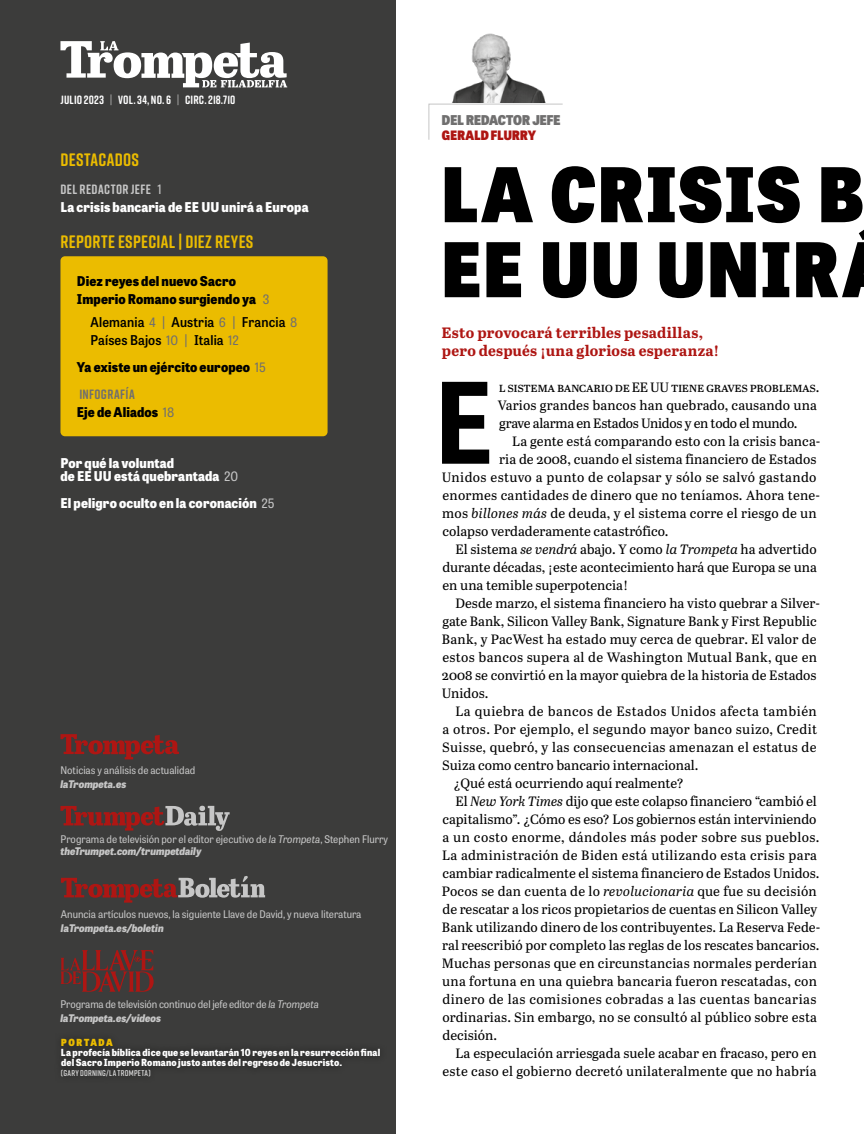
<style>
.page{position:relative;width:864px;height:1134px;background:#fff}
.page>*{position:absolute;margin:0;border:0;box-sizing:border-box;transform-origin:0 0}
.t1{font:700 111.6px "Tablet Gothic Narrow";color:#000}
.t2{font:800 75px/75px "Tablet Gothic Narrow";letter-spacing:.035em;color:#000}
.t3{font:700 18px "Rift Soft";letter-spacing:.02em;color:#ebbc00}
.t4{font:700 15px/18px "Abril Text";letter-spacing:.015em;color:#ae1613}
.t5{font:13.5px/18px "Abril Text";letter-spacing:-.01em;color:#000}
.t6{font:800 13.5px/13.5px "Tablet Gothic Narrow";letter-spacing:.01em;color:#fff}
.t7{font:800 13.5px/18px "Tablet Gothic Narrow";letter-spacing:.01em;color:#000}
.t8{font:13.5px/18px "Tablet Gothic Narrow Sb";letter-spacing:.01em;color:#000}
.t9{font:700 13.5px "Rift Soft";letter-spacing:.03em;color:#c6c6c6}
.t10{font:800 13.5px "Tablet Gothic Narrow";color:#706f6f}
.t11{font:700 13.5px "Rift Soft";letter-spacing:.03em;color:#706f6f}
.t12{font:800 12.9px "Tablet Gothic Narrow";letter-spacing:.015em;color:#ae1613}
.t13{font:700 12px "Rift Soft";letter-spacing:.01em;color:#fff}
.t14{font:10.5px/12px "Tablet Gothic Narrow";color:#c6c6c6}
.t15{font:italic 800 10.5px "Tablet Gothic Narrow";color:#c6c6c6}
.t16{font:800 9.75px/9.8px "Tablet Gothic Narrow";letter-spacing:.02em;color:#fff}
.t17{font:800 9.75px "Tablet Gothic Narrow";letter-spacing:.165em;color:#ebbc00}
.t18{font:600 8.4px "Rift Soft";letter-spacing:.025em;color:#dfdfdf}
.s1{font-weight:300}
.s2{font-family:"Tablet Gothic Narrow";font-weight:400;font-size:12.9px}
.s3{font-weight:400;font-size:12.9px;color:#706f6f}
.s4{font-family:"Tablet Gothic Narrow";font-size:12.9px;color:#706f6f}
.s5{font-weight:400;font-size:12.9px;color:#c6c6c6}
.s6{font-style:italic}
.s7{font-weight:800;font-style:italic}
</style>
<div class="page">
<svg style="left:428px;top:103px;width:135px;height:37px"></svg>
<img style="left:452px;top:33px;width:94px;height:69px">
<div style="left:0;top:0;width:395px;height:1134px;background:#3c3c3b"></div>
<svg style="left:60px;top:806px;width:170px;height:25px"></svg>
<div style="left:54px;top:1032px;width:334px;height:52px;background:#383837"></div>
<div style="left:60px;top:256px;width:268px;height:180px;background:#ebbc00;border-radius:4px"></div>
<svg style="left:60px;top:734px;width:119px;height:25px"></svg>
<svg style="left:61px;top:876px;width:204px;height:27px"></svg>
<svg style="left:60px;top:950px;width:94px;height:42px"></svg>
<svg style="left:60px;top:41px;width:227px;height:46px"></svg>
<p class="t13" style="left:61px;top:91px;width:176px">JULIO 2023 <span class="s1">|</span> VOL. 34, NO. 6 <span class="s1">|</span> CIRC. 218.710</p>
<h3 class="t3" style="left:61px;top:147px;width:80px">DESTACADOS</h3>
<p class="t9" style="left:61px;top:179px;width:103px">DEL REDACTOR JEFE <span class="s2">1</span></p>
<p class="t6" style="left:60px;top:199px;width:250px">La crisis bancaria de EE UU unirá a Europa</p>
<h3 class="t3" style="left:61px;top:229px;width:194px">REPORTE ESPECIAL | DIEZ REYES</h3>
<p class="t7" style="left:77px;top:272px;width:194px">Diez reyes del nuevo Sacro<br>Imperio Romano surgiendo ya <span class="s3">3</span></p>
<p class="t8" style="left:90px;top:312px;width:208px">Alemania <span class="s4">4 |</span> Austria <span class="s4">6 |</span> Francia <span class="s4">8<br></span>Países Bajos <span class="s4">10 |</span> Italia <span class="s4">12</span></p>
<p class="t7" style="left:77px;top:357px;width:190px">Ya existe un ejército europeo <span class="s3">15</span></p>
<p class="t11" style="left:79px;top:384px;width:57px">INFOGRAFÍA</p>
<p class="t7" style="left:77px;top:402px;width:99px">Eje de Aliados <span class="s3">18</span></p>
<p class="t6" style="left:60px;top:455px;width:179px">Por qué la voluntad<br>de EE UU está quebrantada <span class="s5">20</span></p>
<p class="t6" style="left:60px;top:496px;width:216px">El peligro oculto en la coronación <span class="s5">25</span></p>
<p class="t14" style="left:60px;top:764px;width:136px">Noticias y análisis de actualidad</p>
<p class="t15" style="left:60px;top:776px;width:68px">laTrompeta.es</p>
<p class="t14" style="left:60px;top:833px;width:329px">Programa de televisión por el editor ejecutivo de <span class="s6">la Trompeta</span>, Stephen Flurry <span class="s7">theTrumpet.com/trumpetdaily</span></p>
<p class="t14" style="left:61px;top:908px;width:302px">Anuncia artículos nuevos, la siguiente Llave de David, y nueva literatura</p>
<p class="t15" style="left:61px;top:920px;width:104px">laTrompeta.es/boletin</p>
<p class="t14" style="left:60px;top:997px;width:260px;line-height:13.5px">Programa de televisión continuo del jefe editor de <span class="s6">la Trompeta </span><span class="s7">laTrompeta.es/videos</span></p>
<p class="t17" style="left:61px;top:1036px;width:53px">PORTADA</p>
<p class="t16" style="left:61px;top:1047px;width:321px">La profecía bíblica dice que se levantarán 10 reyes en la resurrección final del Sacro Imperio Romano justo antes del regreso de Jesucristo.</p>
<p class="t18" style="left:61px;top:1067px;width:91px">(GARY DORNING/LA TROMPETA)</p>
<p class="t10" style="left:442px;top:110px;width:120px">DEL REDACTOR JEFE</p>
<p class="t12" style="left:442px;top:125px;width:95px">GERALD FLURRY</p>
<h2 class="t2" style="left:442px;top:154px;width:423px">LA CRISIS B<br>EE UU UNIR</h2>
<p class="t4" style="left:442px;top:323px;width:279px">Esto provocará terribles pesadillas, pero después ¡una gloriosa esperanza!</p>
<h1 class="t1" style="left:434px;top:345px;width:61px">E</h1>
<p class="t5" style="left:498px;top:377px;width:323px">l sistema bancario de EE UU tiene graves problemas.<br>Varios grandes bancos han quebrado, causando una grave alarma en Estados Unidos y en todo el mundo.</p>
<p class="t5" style="left:512px;top:431px;width:310px">La gente está comparando esto con la crisis banca-</p>
<p class="t5" style="left:499px;top:449px;width:319px">ria de 2008, cuando el sistema financiero de Estados</p>
<p class="t5" style="left:442px;top:467px;width:376px">Unidos estuvo a punto de colapsar y sólo se salvó gastando</p>
<p class="t5" style="left:443px;top:485px;width:379px">enormes cantidades de dinero que no teníamos. Ahora tene-</p>
<p class="t5" style="left:442px;top:503px;width:376px">mos <span class="s6">billones más</span> de deuda, y el sistema corre el riesgo de un</p>
<p class="t5" style="left:443px;top:521px;width:228px">colapso verdaderamente catastrófico.</p>
<p class="t5" style="left:456px;top:539px;width:363px">El sistema <span class="s6">se vendrá</span> abajo. Y como <span class="s6">la Trompeta</span> ha advertido</p>
<p class="t5" style="left:443px;top:557px;width:376px">durante décadas, ¡este acontecimiento hará que Europa se una</p>
<p class="t5" style="left:443px;top:575px;width:187px">en una temible superpotencia!</p>
<p class="t5" style="left:455px;top:593px;width:366px">Desde marzo, el sistema financiero ha visto quebrar a Silver-</p>
<p class="t5" style="left:443px;top:611px;width:376px">gate Bank, Silicon Valley Bank, Signature Bank y First Republic</p>
<p class="t5" style="left:442px;top:629px;width:376px">Bank, y PacWest ha estado muy cerca de quebrar. El valor de</p>
<p class="t5" style="left:443px;top:647px;width:376px">estos bancos supera al de Washington Mutual Bank, que en</p>
<p class="t5" style="left:442px;top:665px;width:376px">2008 se convirtió en la mayor quiebra de la historia de Estados</p>
<p class="t5" style="left:442px;top:683px;width:48px">Unidos.</p>
<p class="t5" style="left:456px;top:701px;width:363px">La quiebra de bancos de Estados Unidos afecta también</p>
<p class="t5" style="left:442px;top:719px;width:376px">a otros. Por ejemplo, el segundo mayor banco suizo, Credit</p>
<p class="t5" style="left:442px;top:737px;width:376px">Suisse, quebró, y las consecuencias amenazan el estatus de</p>
<p class="t5" style="left:442px;top:755px;width:258px">Suiza como centro bancario internacional.</p>
<p class="t5" style="left:453px;top:773px;width:232px">¿Qué está ocurriendo aquí realmente?</p>
<p class="t5" style="left:456px;top:791px;width:363px">El <span class="s6">New York Times</span> dijo que este colapso financiero “cambió el</p>
<p class="t5" style="left:443px;top:809px;width:376px">capitalismo”. ¿Cómo es eso? Los gobiernos están interviniendo</p>
<p class="t5" style="left:442px;top:827px;width:379px">a un costo enorme, dándoles más poder sobre sus pueblos.</p>
<p class="t5" style="left:442px;top:845px;width:377px">La administración de Biden está utilizando esta crisis para</p>
<p class="t5" style="left:443px;top:863px;width:379px">cambiar radicalmente el sistema financiero de Estados Unidos.</p>
<p class="t5" style="left:442px;top:881px;width:376px">Pocos se dan cuenta de lo <span class="s6">revolucionaria</span> que fue su decisión</p>
<p class="t5" style="left:443px;top:899px;width:376px">de rescatar a los ricos propietarios de cuentas en Silicon Valley</p>
<p class="t5" style="left:442px;top:917px;width:380px">Bank utilizando dinero de los contribuyentes. La Reserva Fede-</p>
<p class="t5" style="left:442px;top:935px;width:379px">ral reescribió por completo las reglas de los rescates bancarios.</p>
<p class="t5" style="left:442px;top:953px;width:377px">Muchas personas que en circunstancias normales perderían</p>
<p class="t5" style="left:442px;top:971px;width:376px">una fortuna en una quiebra bancaria fueron rescatadas, con</p>
<p class="t5" style="left:443px;top:989px;width:376px">dinero de las comisiones cobradas a las cuentas bancarias</p>
<p class="t5" style="left:443px;top:1007px;width:376px">ordinarias. Sin embargo, no se consultó al público sobre esta</p>
<p class="t5" style="left:443px;top:1025px;width:56px">decisión.</p>
<p class="t5" style="left:456px;top:1043px;width:363px">La especulación arriesgada suele acabar en fracaso, pero en</p>
<p class="t5" style="left:443px;top:1061px;width:376px">este caso el gobierno decretó unilateralmente que no habría</p>
</div>
